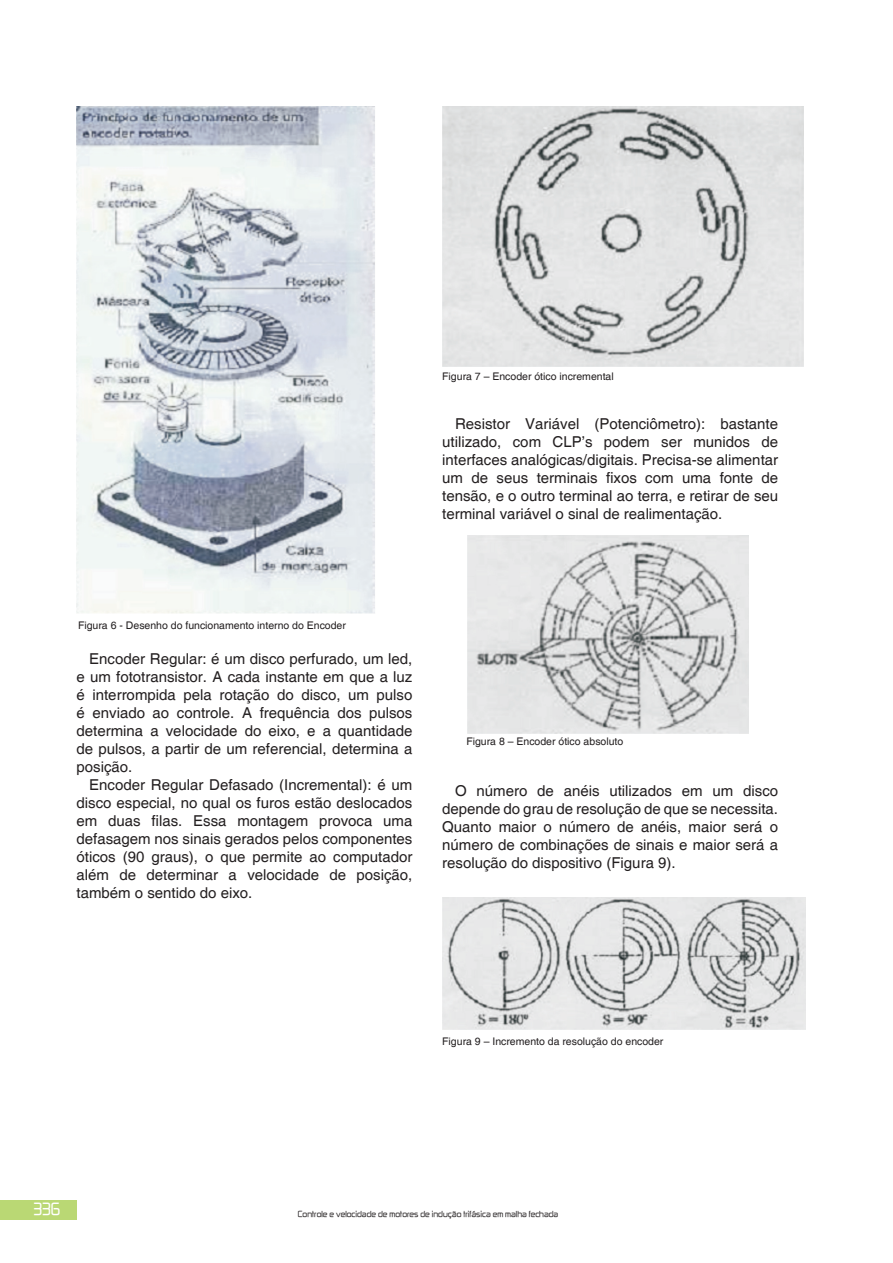
<style>
.page{position:relative;width:893px;height:1263px;background:#fff}
.page>*{position:absolute;margin:0;border:0;box-sizing:border-box;transform-origin:0 0}
.texto{font:15px/18px "Helvetica";color:#231f20;text-align:justify}
.t1{font:15px "Zekton";color:#fff}
.figura{font:10.5px "Helvetica";color:#231f20}
.t2{font:7.5px "Zekton";color:#231f20}
</style>
<div class="page">
<div style="left:0;top:1200px;width:77px;height:20px;background:#bad874"></div>
<img style="left:77px;top:106px;width:298px;height:508px">
<img style="left:442px;top:106px;width:362px;height:260px">
<img style="left:468px;top:536px;width:280px;height:197px">
<img style="left:442px;top:897px;width:363px;height:132px">
<p class="figura" style="left:442px;top:371px;width:173px">Figura 7 – Encoder ótico incremental</p>
<p class="texto" style="left:442px;top:415px;width:337px;text-indent:13px">Resistor Variável (Potenciômetro): bastante utilizado, com CLP’s podem ser munidos de interfaces analógicas/digitais. Precisa-se alimentar um de seus terminais fixos com uma fonte de tensão, e o outro terminal ao terra, e retirar de seu terminal variável o sinal de realimentação.</p>
<p class="figura" style="left:78px;top:619px;width:269px">Figura 6 - Desenho do funcionamento interno do Encoder</p>
<p class="texto" style="left:77px;top:651px;width:337px;text-indent:13px">Encoder Regular: é um disco perfurado, um led, e um fototransistor. A cada instante em que a luz é interrompida pela rotação do disco, um pulso é enviado ao controle. A frequência dos pulsos determina a velocidade do eixo, e a quantidade de pulsos, a partir de um referencial, determina a posição.</p>
<p class="texto" style="left:77px;top:777px;width:337px;text-indent:13px">Encoder Regular Defasado (Incremental): é um disco especial, no qual os furos estão deslocados em duas filas. Essa montagem provoca uma defasagem nos sinais gerados pelos componentes óticos (90 graus), o que permite ao computador além de determinar a velocidade de posição, também o sentido do eixo.</p>
<p class="figura" style="left:466px;top:735px;width:158px">Figura 8 – Encoder ótico absoluto</p>
<p class="texto" style="left:442px;top:782px;width:337px;text-indent:13px">O número de anéis utilizados em um disco depende do grau de resolução de que se necessita.<br>Quanto maior o número de anéis, maior será o número de combinações de sinais e maior será a resolução do dispositivo (Figura 9).</p>
<p class="figura" style="left:442px;top:1035px;width:223px">Figura 9 – Incremento da resolução do encoder</p>
<p class="t1" style="left:34px;top:1199px;width:28px">336</p>
<p class="t2" style="left:298px;top:1209px;width:262px">Controle e velocidade de motores de indução trifásica em malha fechada</p>
</div>
